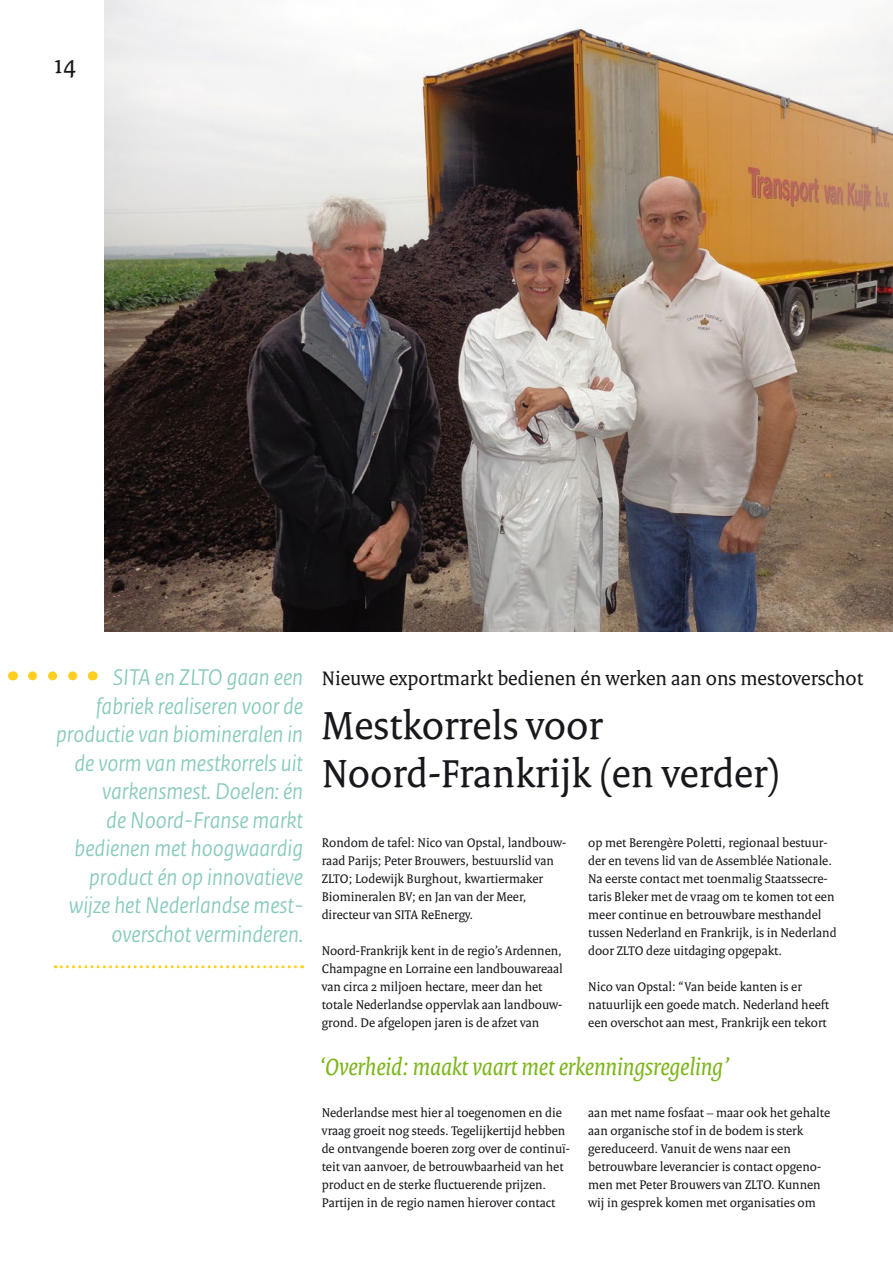
<style>
.page{position:relative;width:893px;height:1263px;background:#fff}
.page>*{position:absolute;margin:0;border:0;box-sizing:border-box;transform-origin:0 0}
.t1{font:42px/48px "Rijksoverheid Serif";color:#1a171c}
.t2{font:27px "Rijksoverheid Serif";color:#1a171c}
.t3{font:italic 25.5px "Rijksoverheid Serif";color:#7db61c}
.t4{font:italic 24px/28.5px "Rijksoverheid Sans Heading";color:#88cabd;text-align:right}
.t5{font:21px "Rijksoverheid Serif";color:#1a171c}
.t6{font:13.5px/18px "Rijksoverheid Serif";color:#1a171c}
</style>
<div class="page">
<img style="left:105px;top:0;width:788px;height:631px">
<svg style="left:32px;top:671px;width:46px;height:9px"></svg>
<svg style="left:55px;top:965px;width:248px;height:3px"></svg>
<h2 class="t2" style="left:54px;top:48px;width:24px">14</h2>
<p class="t4" style="left:56px;top:664px;width:248px">SITA en ZLTO gaan een fabriek realiseren voor de productie van biomineralen in de vorm van mestkorrels uit varkensmest. Doelen: én<br>de Noord-Franse markt bedienen met hoogwaardig product én op innovatieve wijze het Nederlandse mest&shy;overschot verminderen.</p>
<h3 class="t5" style="left:322px;top:666px;width:543px">Nieuwe exportmarkt bedienen én werken aan ons mestoverschot</h3>
<h1 class="t1" style="left:322px;top:701px;width:460px">Mestkorrels voor<br>Noord-Frankrijk (en verder)</h1>
<p class="t6" style="left:322px;top:834px;width:246px">Rondom de tafel: Nico van Opstal, landbouw&shy;raad Parijs; Peter Brouwers, bestuurslid van ZLTO; Lodewijk Burghout, kwartiermaker Biomineralen BV; en Jan van der Meer, directeur van SITA ReEnergy.</p>
<p class="t6" style="left:322px;top:942px;width:243px">Noord-Frankrijk kent in de regio’s Ardennen, Champagne en Lorraine een landbouwareaal van circa 2 miljoen hectare, meer dan het totale Nederlandse oppervlak aan landbouw&shy;grond. De afgelopen jaren is de afzet van</p>
<p class="t6" style="left:588px;top:834px;width:250px">op met Berengère Poletti, regionaal bestuur&shy;der en tevens lid van de Assemblée Nationale.<br>Na eerste contact met toenmalig Staatssecre&shy;taris Bleker met de vraag om te komen tot een meer continue en betrouwbare mesthandel tussen Nederland en Frankrijk, is in Nederland door ZLTO deze uitdaging opgepakt.</p>
<p class="t6" style="left:588px;top:978px;width:243px">Nico van Opstal: “Van beide kanten is er natuurlijk een goede match. Nederland heeft een overschot aan mest, Frankrijk een tekort</p>
<h3 class="t3" style="left:320px;top:1051px;width:412px">‘Overheid: maakt vaart met erkenningsregeling’</h3>
<p class="t6" style="left:322px;top:1104px;width:250px">Nederlandse mest hier al toegenomen en die vraag groeit nog steeds. Tegelijkertijd hebben de ontvangende boeren zorg over de continuï&shy;teit van aanvoer, de betrouwbaarheid van het product en de sterke fluctuerende prijzen.<br>Partijen in de regio namen hierover contact</p>
<p class="t6" style="left:588px;top:1104px;width:243px">aan met name fosfaat – maar ook het gehalte aan organische stof in de bodem is sterk gereduceerd. Vanuit de wens naar een betrouwbare leverancier is contact opgeno&shy;men met Peter Brouwers van ZLTO. Kunnen wij in gesprek komen met organisaties om</p>
</div>
